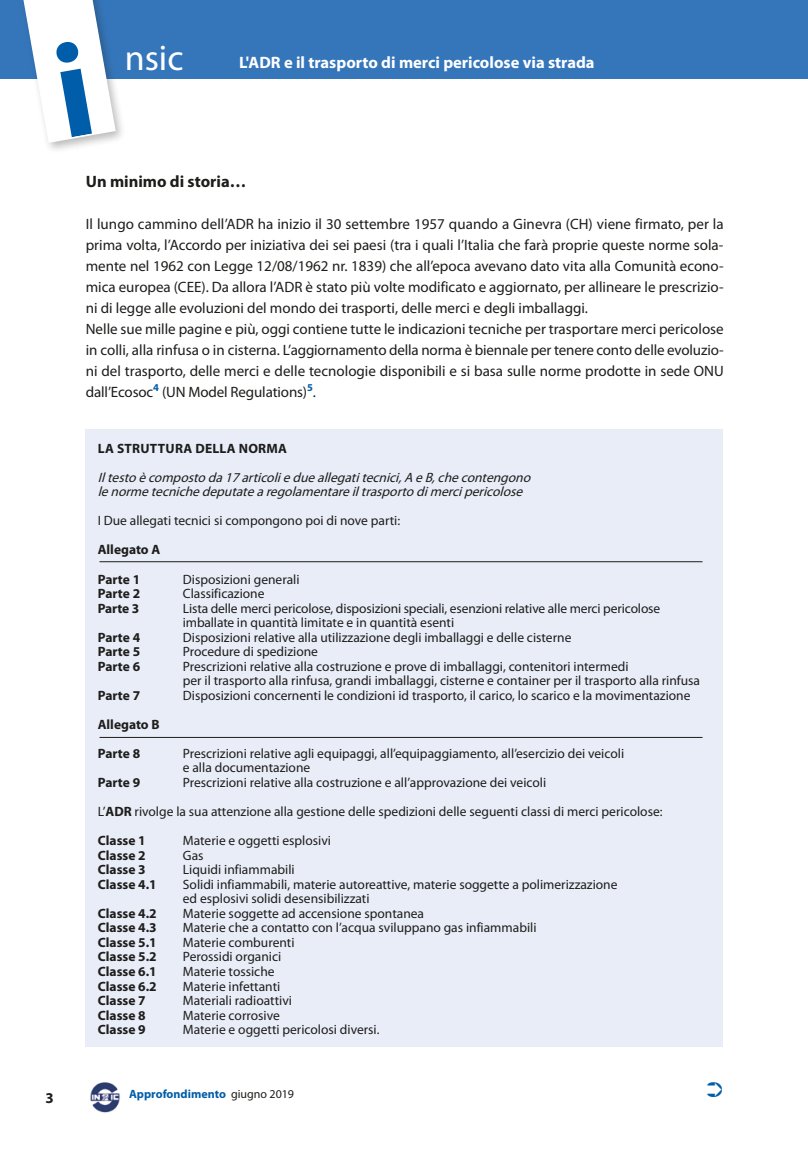
<style>
.page{position:relative;width:808px;height:1149px;background:#fff}
.page>*{position:absolute;margin:0;border:0;box-sizing:border-box;transform-origin:0 0}
.t1{font:36px "Myriad Pro";color:#fff}
.t2{font:700 16.5px "Myriad Pro";color:#fff}
.t3{font:700 16.5px "Myriad Pro";color:#1d1d1b}
.t4{font:15px/21px "Myriad Pro";color:#1d1d1b}
.t5{font:700 15px "Myriad Pro";color:#1d1d1b}
.t6{font:13.5px/14.5px "Myriad Pro";color:#1d1d1b}
.t7{font:700 13.5px/29.1px "Myriad Pro";color:#1d1d1b}
.t8{font:italic 13.5px/14.5px "Myriad Pro";color:#1d1d1b}
.t9{font:700 13.5px "Myriad Pro";letter-spacing:.02em;color:#1d1d1b}
.t10{font:700 12px "Myriad Pro";color:#005da9}
.s1{font-weight:700}
.s2{font-weight:400;color:#1d1d1b}
</style>
<div class="page">
<div style="left:0;top:0;width:808px;height:78px;background:#3576bb"></div>
<div style="left:17px;top:0;width:110px;height:154px;background:#1d1d1b;opacity:.3"></div>
<img style="left:90px;top:1082px;width:30px;height:31px">
<div style="left:85px;top:429px;width:638px;height:617px;background:#e9edf8"></div>
<hr style="left:99px;top:561px;width:603px;height:1px;background:#1d1d1b">
<hr style="left:99px;top:736px;width:603px;height:1px;background:#1d1d1b">
<svg style="left:20px;top:0;width:97px;height:144px"></svg>
<h1 class="t1" style="left:125px;top:38px;width:60px">nsic</h1>
<p class="t2" style="left:239px;top:53px;width:357px">L'ADR e il trasporto di merci pericolose via strada</p>
<p class="t5" style="left:45px;top:1088px;width:10px">3</p>
<p class="t3" style="left:86px;top:172px;width:162px">Un minimo di storia…</p>
<p class="t4" style="left:86px;top:213px;width:639px">Il lungo cammino dell’ADR ha inizio il 30 settembre 1957 quando a Ginevra (CH) viene firmato, per la prima volta, l’Accordo per iniziativa dei sei paesi (tra i quali l’Italia che farà proprie queste norme sola&shy;mente nel 1962 con Legge 12/08/1962 nr. 1839) che all’epoca avevano dato vita alla Comunità econo&shy;mica europea (CEE). Da allora l’ADR è stato più volte modificato e aggiornato, per allineare le prescrizio&shy;ni di legge alle evoluzioni del mondo dei trasporti, delle merci e degli imballaggi.<br>Nelle sue mille pagine e più, oggi contiene tutte le indicazioni tecniche per trasportare merci pericolose in colli, alla rinfusa o in cisterna. L’aggiornamento della norma è biennale per tenere conto delle evoluzio&shy;ni del trasporto, delle merci e delle tecnologie disponibili e si basa sulle norme prodotte in sede ONU dall’Ecosoc<sup>4</sup> (UN Model Regulations)<sup>5</sup>.</p>
<p class="t9" style="left:98px;top:440px;width:191px">LA STRUTTURA DELLA NORMA</p>
<p class="t8" style="left:98px;top:470px;width:438px">Iltestoècompostoda17articoliedueallegatitecnici,A eB,checontengono lenormetecnichedeputatearegolamentareiltrasportodimercipericolose</p>
<p class="t6" style="left:98px;top:513px;width:304px">I Due allegati tecnici si compongono poi di nove parti:</p>
<p class="t7" style="left:98px;top:535px;width:64px">Allegato A<br>Parte 1</p>
<p class="t6" style="left:183px;top:571px;width:118px">Disposizioni generali</p>
<p class="t7" style="left:98px;top:579px;width:44px">Parte 2</p>
<p class="t6" style="left:183px;top:586px;width:83px">Classificazione</p>
<p class="t7" style="left:98px;top:593px;width:43px">Parte 3</p>
<p class="t6" style="left:183px;top:601px;width:479px">Lista delle merci pericolose, disposizioni speciali, esenzioni relative alle merci pericolose imballate in quantità limitate e in quantità esenti</p>
<p class="t7" style="left:98px;top:622px;width:44px">Parte 4</p>
<p class="t6" style="left:183px;top:630px;width:390px">Disposizioni relative alla utilizzazione degli imballaggi e delle cisterne</p>
<p class="t7" style="left:98px;top:637px;width:44px">Parte 5</p>
<p class="t6" style="left:183px;top:644px;width:137px">Procedure di spedizione</p>
<p class="t7" style="left:98px;top:651px;width:44px">Parte 6</p>
<p class="t6" style="left:183px;top:659px;width:519px">Prescrizioni relative alla costruzione e prove di imballaggi, contenitori intermedi<br>per il trasporto alla rinfusa, grandi imballaggi, cisterne e container per il trasporto alla rinfusa</p>
<p class="t7" style="left:98px;top:680px;width:44px">Parte 7</p>
<p class="t6" style="left:183px;top:688px;width:509px">Disposizioni concernenti le condizioni id trasporto, il carico, lo scarico e la movimentazione</p>
<p class="t7" style="left:98px;top:709px;width:63px">Allegato B<br>Parte 8</p>
<p class="t6" style="left:183px;top:746px;width:443px">Prescrizioni relative agli equipaggi, all’equipaggiamento, all’esercizio dei veicoli e alla documentazione</p>
<p class="t6" style="left:98px;top:768px;width:566px;line-height:29.1px;text-indent:85px">Prescrizioni relative alla costruzione e all’approvazione dei veicoli<br>L’<span class="s1">ADR</span> rivolge la sua attenzione alla gestione delle spedizioni delle seguenti classi di merci pericolose:<br><span class="s1">Classe 1</span></p>
<p class="t7" style="left:98px;top:767px;width:44px">Parte 9</p>
<p class="t6" style="left:183px;top:833px;width:150px">Materie e oggetti esplosivi</p>
<p class="t7" style="left:98px;top:840px;width:49px">Classe 2</p>
<p class="t6" style="left:183px;top:847px;width:22px">Gas</p>
<p class="t7" style="left:98px;top:855px;width:49px">Classe 3</p>
<p class="t6" style="left:183px;top:862px;width:113px">Liquidi infiammabili</p>
<p class="t7" style="left:98px;top:869px;width:60px">Classe 4.1</p>
<p class="t6" style="left:183px;top:876px;width:436px">Solidi infiammabili, materie autoreattive, materie soggette a polimerizzazione ed esplosivi solidi desensibilizzati</p>
<p class="t7" style="left:98px;top:898px;width:60px">Classe 4.2</p>
<p class="t6" style="left:183px;top:906px;width:243px">Materie soggette ad accensione spontanea</p>
<p class="t7" style="left:98px;top:913px;width:60px">Classe 4.3</p>
<p class="t6" style="left:183px;top:920px;width:355px">Materie che a contatto con l’acqua sviluppano gas infiammabili</p>
<p class="t7" style="left:98px;top:927px;width:60px">Classe 5.1</p>
<p class="t6" style="left:183px;top:935px;width:113px">Materie comburenti</p>
<p class="t7" style="left:98px;top:942px;width:60px">Classe 5.2</p>
<p class="t6" style="left:183px;top:949px;width:100px">Perossidi organici</p>
<p class="t7" style="left:98px;top:956px;width:60px">Classe 6.1</p>
<p class="t6" style="left:183px;top:964px;width:93px">Materie tossiche</p>
<p class="t7" style="left:98px;top:971px;width:60px">Classe 6.2</p>
<p class="t6" style="left:183px;top:978px;width:99px">Materie infettanti</p>
<p class="t7" style="left:98px;top:985px;width:49px">Classe 7</p>
<p class="t6" style="left:183px;top:993px;width:111px">Materiali radioattivi</p>
<p class="t7" style="left:98px;top:1000px;width:49px">Classe 8</p>
<p class="t6" style="left:183px;top:1007px;width:98px">Materie corrosive</p>
<p class="t7" style="left:98px;top:1014px;width:49px">Classe 9</p>
<p class="t6" style="left:183px;top:1022px;width:198px">Materie e oggetti pericolosi diversi.</p>
<p class="t10" style="left:129px;top:1086px;width:166px">Approfondimento <span class="s2">giugno 2019</span></p>
</div>
